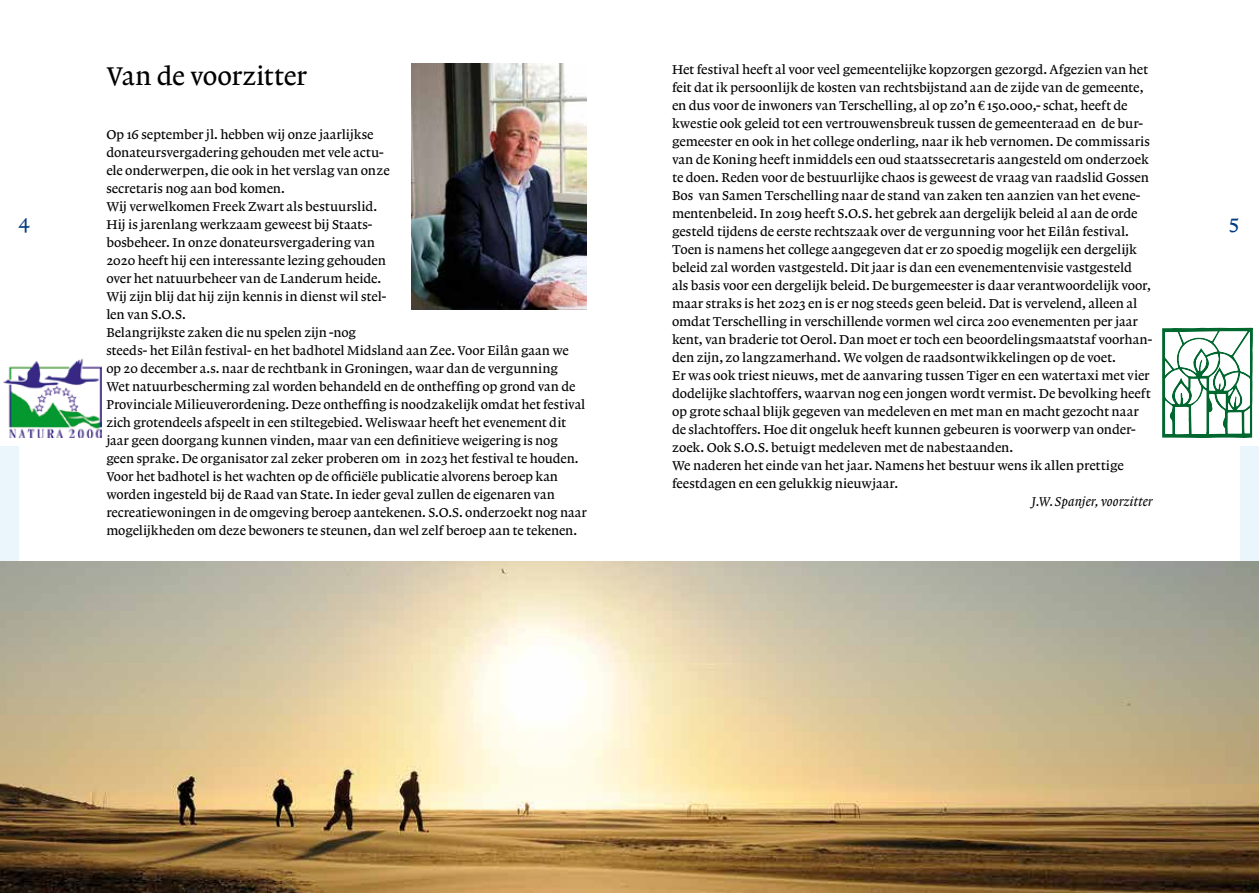
<style>
.page{position:relative;width:1259px;height:893px;background:#fff}
.page>*{position:absolute;margin:0;border:0;box-sizing:border-box;transform-origin:0 0}
.t1{font:27px "Lexicon No 1 Roman A Txt";letter-spacing:-.01em;color:#000}
.t2{font:21px "Lexicon No 1 Roman A Txt";color:#003a80}
.t3{font:13.5px/18px "Lexicon No 1 Roman A Txt";letter-spacing:-.005em;color:#000}
.t4{font:13.5px "Lexicon No 1 Italic A Txt";letter-spacing:.005em;color:#000}
</style>
<div class="page">
<div style="left:0;top:446px;width:18px;height:447px;background:#ebf6fc"></div>
<div style="left:1239px;top:446px;width:20px;height:447px;background:#ebf6fc"></div>
<img style="left:411px;top:64px;width:176px;height:246px">
<img style="left:0;top:561px;width:1259px;height:332px">
<svg style="left:1162px;top:328px;width:91px;height:110px"></svg>
<img style="left:3px;top:358px;width:98px;height:80px">
<p class="t3" style="left:672px;top:61px;width:481px">Het festival heeft al voor veel gemeentelijke kopzorgen gezorgd. Afgezien van het feit dat ik persoonlijk de kosten van rechtsbijstand aan de zijde van de gemeente, en dus voor de inwoners van Terschelling, al op zo’n 150.000,- schat, heeft de kwestie ook geleid tot een vertrouwensbreuk tussen de gemeenteraad en de bur&shy;gemeester en ook in het college onderling, naar ik heb vernomen. De commissaris van de Koning heeft inmiddels een oud staatssecretaris aangesteld om onderzoek te doen. Reden voor de bestuurlijke chaos is geweest de vraag van raadslid Gossen Bos van Samen Terschelling naar de stand van zaken ten aanzien van het evene&shy;mentenbeleid. In 2019 heeft S.O.S. het gebrek aan dergelijk beleid al aan de orde gesteld tijdens de eerste rechtszaak over de vergunning voor het Eilân festival.<br>Toen is namens het college aangegeven dat er zo spoedig mogelijk een dergelijk beleid zal worden vastgesteld. Dit jaar is dan een evenementenvisie vastgesteld<br>als basis voor een dergelijk beleid. De burgemeester is daar verantwoordelijk voor, maar straks is het 2023 en is er nog steeds geen beleid. Dat is vervelend, alleen al omdat Terschelling in verschillende vormen wel circa 200 evenementen per jaar kent, van braderie tot Oerol. Dan moet er toch een beoordelingsmaatstaf voorhan&shy;den zijn, zo langzamerhand. We volgen de raadsontwikkelingen op de voet.<br>Er was ook triest nieuws, met de aanvaring tussen Tiger en een watertaxi met vier dodelijke slachtoffers, waarvan nog een jongen wordt vermist. De bevolking heeft op grote schaal blijk gegeven van medeleven en met man en macht gezocht naar de slachtoffers. Hoe dit ongeluk heeft kunnen gebeuren is voorwerp van onder&shy;zoek. Ook S.O.S. betuigt medeleven met de nabestaanden.<br>We naderen het einde van het jaar. Namens het bestuur wens ik allen prettige feestdagen en een gelukkig nieuwjaar.</p>
<p class="t4" style="left:1031px;top:494px;width:122px">J.W. Spanjer, voorzitter</p>
<h1 class="t1" style="left:106px;top:60px;width:202px">Van de voorzitter</h1>
<p class="t3" style="left:106px;top:125px;width:482px">Op 16 september jl. hebben wij onze jaarlijkse<br>donateursvergadering gehouden met vele actu-<br>ele onderwerpen, die ook in het verslag van onze<br>secretaris nog aan bod komen.<br>Wij verwelkomen Freek Zwart als bestuurslid.<br>Hij is jarenlang werkzaam geweest bij Staats-<br>bosbeheer. In onze donateursvergadering van<br>2020 heeft hij een interessante lezing gehouden<br>over het natuurbeheer van de Landerum heide.<br>Wij zijn blij dat hij zijn kennis in dienst wil stel-<br>len van S.O.S.<br>Belangrijkste zaken die nu spelen zijn -nog<br>steeds- het Eilân festival- en het badhotel Midsland aan Zee. Voor Eilân gaan we op 20 december a.s. naar de rechtbank in Groningen, waar dan de vergunning<br>Wet natuurbescherming zal worden behandeld en de ontheffing op grond van de Provinciale Milieuverordening. Deze ontheffing is noodzakelijk omdat het festival zich grotendeels afspeelt in een stiltegebied. Weliswaar heeft het evenement dit jaar geen doorgang kunnen vinden, maar van een definitieve weigering is nog geen sprake. De organisator zal zeker proberen om in 2023 het festival te houden.<br>Voor het badhotel is het wachten op de officiële publicatie alvorens beroep kan worden ingesteld bij de Raad van State. In ieder geval zullen de eigenaren van recreatiewoningen in de omgeving beroep aantekenen. S.O.S. onderzoekt nog naar mogelijkheden om deze bewoners te steunen, dan wel zelf beroep aan te tekenen.</p>
<h2 class="t2" style="left:18px;top:210px;width:13px">4</h2>
<h2 class="t2" style="left:1229px;top:210px;width:12px">5</h2>
</div>
